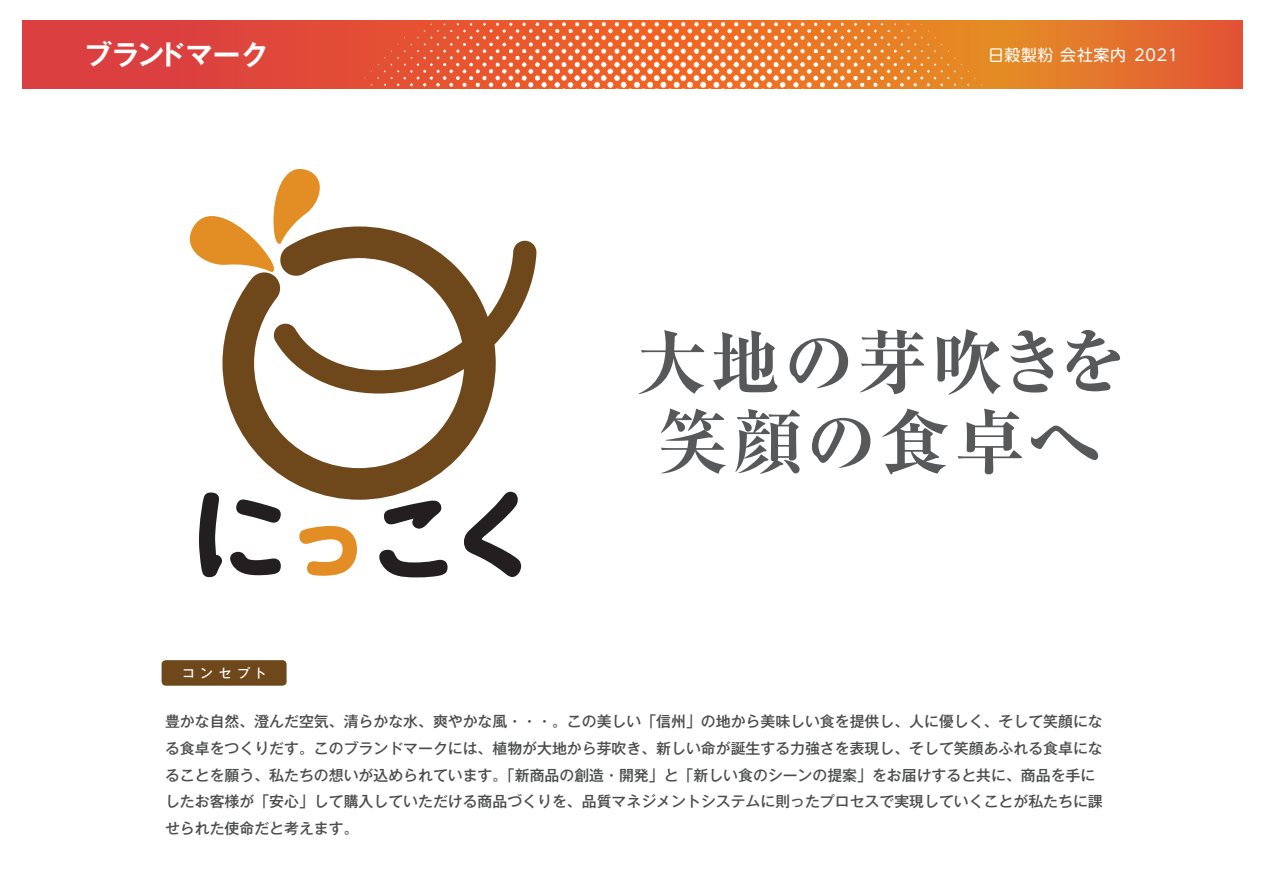
<style>
.page{position:relative;width:1263px;height:893px;background:#fff}
.page>*{position:absolute;margin:0;border:0;box-sizing:border-box;transform-origin:0 0}
.t1{font:700 expanded 70.35px/79.7px "Ryumin Pro";letter-spacing:.045em;color:#57585a;text-align:center}
.t2{font:700 27.6px "Gothic MB101 Pro De";letter-spacing:-.005em;color:#fff}
.t3{font:15.9px "UD Shin M Go Pro";letter-spacing:.04em;color:#fff}
.t4{font:500 14.85px/26.5px "Gothic MB101 Pro";color:#4b4c4d}
.t5{font:500 12.75px "Gothic MB101 Pro";letter-spacing:.435em;color:#fff}
</style>
<div class="page">
<svg style="left:189px;top:168px;width:131px;height:97px"></svg>
<svg style="left:222px;top:226px;width:315px;height:266px"></svg>
<svg style="left:199px;top:492px;width:322px;height:85px"></svg>
<div style="left:162px;top:660px;width:125px;height:26px;background:#6e471a;border-radius:4px"></div>
<svg style="left:22px;top:21px;width:1220px;height:68px;background:#de4f38"></svg>
<img style="left:261px;top:21px;width:820px;height:68px">
<h2 class="t2" style="left:84px;top:32px;width:186px">ブランドマーク</h2>
<p class="t3" style="left:988px;top:42px;width:192px">日穀製粉 会社案内 2021</p>
<p class="t5" style="left:182px;top:662px;width:86px">コンセプト</p>
<h1 class="t1" style="left:636px;top:317px;width:494px">大地の芽吹きを笑顔の食卓へ</h1>
<p class="t4" style="left:165px;top:707px;width:939px">豊かな自然、澄んだ空気、清らかな水、爽やかな風・・・。この美しい「信州」の地から美味しい食を提供し、人に優しく、そして笑顔になる食卓をつくりだす。このブランドマークには、植物が大地から芽吹き、新しい命が誕生する力強さを表現し、そして笑顔あふれる食卓になることを願う、私たちの想いが込められています。「新商品の創造・開発」と「新しい食のシーンの提案」をお届けすると共に、商品を手にしたお客様が「安心」して購入していただける商品づくりを、品質マネジメントシステムに則ったプロセスで実現していくことが私たちに課せられた使命だと考えます。</p>
</div>
